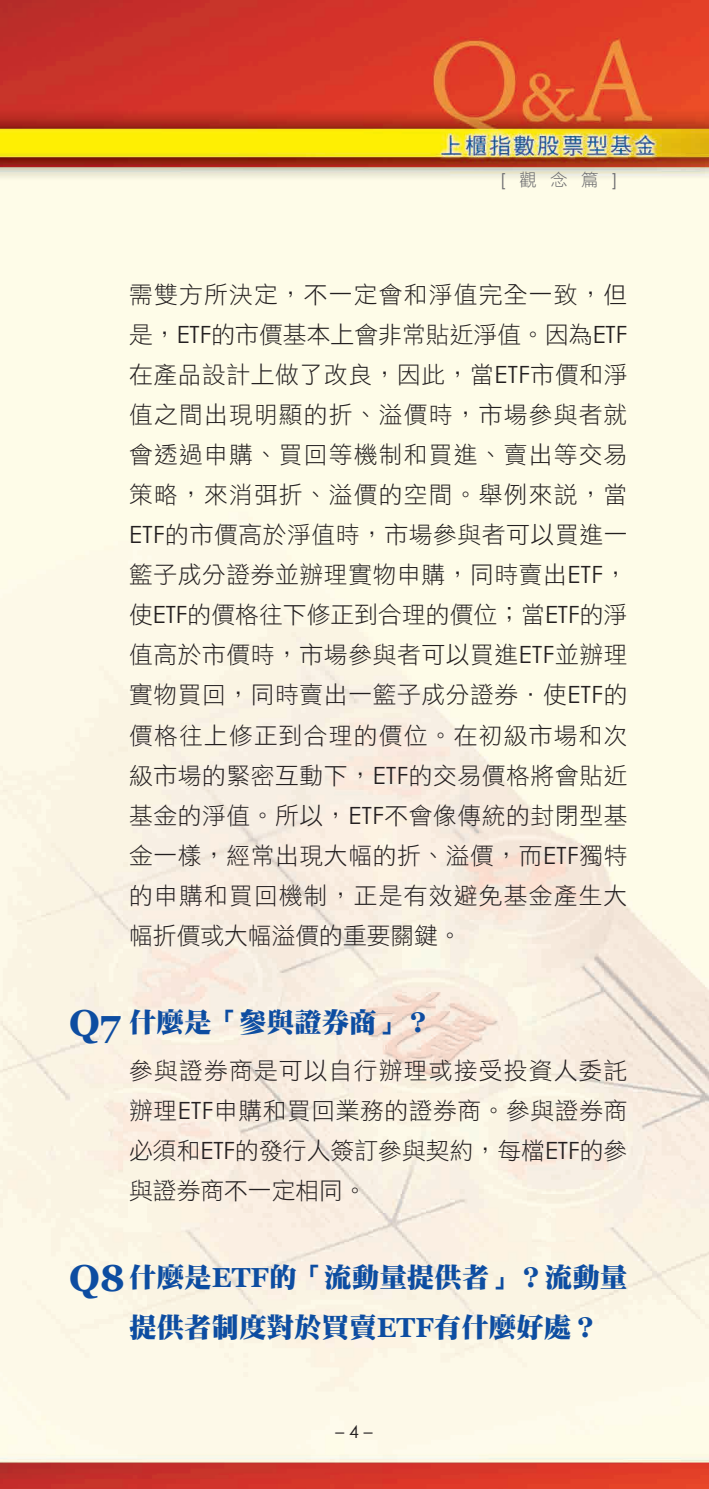
<style>
.page{position:relative;width:709px;height:1489px;background:#fff}
.page>*{position:absolute;margin:0;border:0;box-sizing:border-box;transform-origin:0 0}
.t1{font:27.5px/50px "DF Ming Std W12";color:#0d4da1}
.t2{font:23.75px/40px "DF Hei Std W3";letter-spacing:.025em;color:#231f20;text-align:justify}
.t3{font:17.5px "DF Hei Std W3";color:#6b6b6e}
.t4{font:17.5px "Century Gothic";color:#231f20}
.s1{font-family:"Century Gothic"}
.s2{font-family:"Vani";font-weight:700;font-size:37.5px}
.s3{font-family:"Vani";font-weight:700}
</style>
<div class="page">
<img style="left:0;top:0;width:709px;height:689px">
<img style="left:0;top:689px;width:709px;height:799px">
<p class="t3" style="left:500px;top:170px;width:120px"><span class="s1">[</span>觀念篇<span class="s1">]</span></p>
<p class="t2" style="left:129px;top:274px;width:500px">需雙方所決定，不一定會和淨值完全一致，但是，<span class="s1">ETF</span>的市價基本上會非常貼近淨值。因為<span class="s1">ETF</span>在產品設計上做了改良，因此，當<span class="s1">ETF</span>市價和淨值之間出現明顯的折、溢價時，市場參與者就會透過申購、買回等機制和買進、賣出等交易策略，來消弭折、溢價的空間。舉例來說，當<span class="s1">ETF</span>的市價高於淨值時，市場參與者可以買進一籃子成分證券並辦理實物申購，同時賣出<span class="s1">ETF</span>，使<span class="s1">ETF</span>的價格往下修正到合理的價位；當<span class="s1">ETF</span>的淨值高於市價時，市場參與者可以買進<span class="s1">ETF</span>並辦理實物買回，同時賣出一籃子成分證券．使<span class="s1">ETF</span>的價格往上修正到合理的價位。在初級市場和次級市場的緊密互動下，<span class="s1">ETF</span>的交易價格將會貼近基金的淨值。所以，<span class="s1">ETF</span>不會像傳統的封閉型基金一樣，經常出現大幅的折、溢價，而<span class="s1">ETF</span>獨特的申購和買回機制，正是有效避免基金產生大幅折價或大幅溢價的重要關鍵。</p>
<p class="t1" style="left:69px;top:996px;width:364px"><span class="s2">Q7</span> 什麼是「參與證券商」？</p>
<p class="t2" style="left:129px;top:1049px;width:500px">參與證券商是可以自行辦理或接受投資人委託辦理<span class="s1">ETF</span>申購和買回業務的證券商。參與證券商必須和<span class="s1">ETF</span>的發行人簽訂參與契約，每檔<span class="s1">ETF</span>的參與證券商不一定相同。</p>
<p class="t1" style="left:129px;top:1251px;width:500px;text-indent:-60px"><span class="s2">Q8</span>什麼是<span class="s3">ETF</span>的「流動量提供者」？流動量提供者制度對於買賣<span class="s3">ETF</span>有什麼好處？</p>
<p class="t4" style="left:335px;top:1418px;width:38px">– 4 –</p>
</div>
